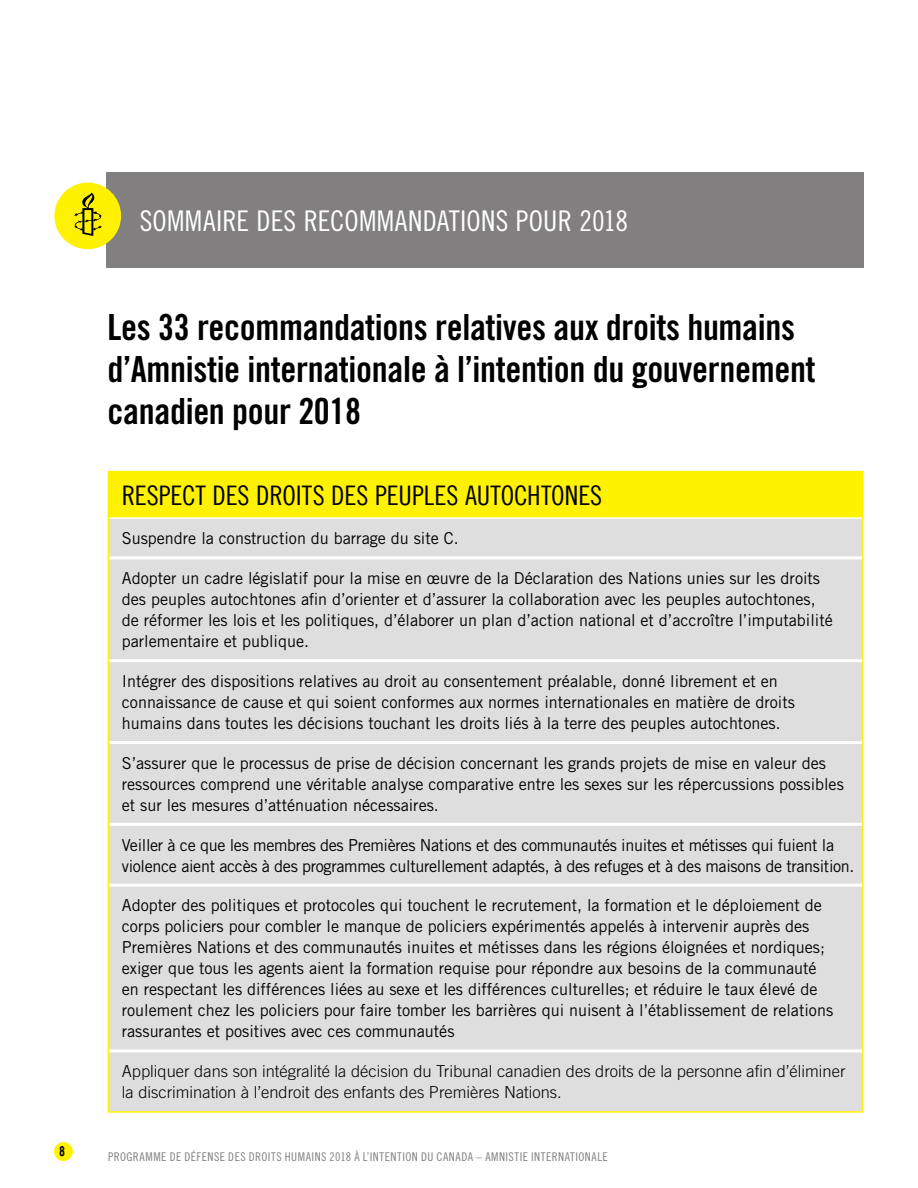
<style>
.page{position:relative;width:918px;height:1188px;background:#fff}
.page>*{position:absolute;margin:0;border:0;box-sizing:border-box;transform-origin:0 0}
.t1{font:36px/42px "Trade Gothic Bold Cond Twenty";letter-spacing:-.01em;color:#000}
.t2{font:28.5px "Trade Gothic Cond Eighteen";letter-spacing:.005em;color:#fff}
.t3{font:27px "Amnesty Trade Gothic Cn 18";letter-spacing:-.005em;color:#000}
.t4{font:16.5px/21px "Trade Gothic";color:#000}
.t5{font:16.5px/21px "Trade Gothic";letter-spacing:-.02em;color:#000}
.t6{font:300 16.5px/21px "Trade Gothic";color:#000}
.t7{font:13.5px "Amnesty Trade Gothic Bd Cn 20";color:#000}
.t8{font:12px "Trade Gothic Cond Eighteen";letter-spacing:.04em;color:#817f80}
</style>
<div class="page">
<div style="left:54px;top:1142px;width:19px;height:19px;background:#fff200;border-radius:50%"></div>
<div style="left:106px;top:172px;width:758px;height:96px;background:#817f80"></div>
<div style="left:54px;top:183px;width:67px;height:66px;background:#fff200;border-radius:50%"></div>
<svg style="left:74px;top:192px;width:28px;height:44px"></svg>
<div style="left:108px;top:472px;width:755px;height:46px;background:#fff200"></div>
<div style="left:109px;top:519px;width:753px;height:592px;background:#dfdede"></div>
<hr style="left:862px;top:472px;width:2px;height:46px;background:#fff200">
<hr style="left:108px;top:518px;width:1px;height:40px;background:#fff200">
<hr style="left:862px;top:518px;width:2px;height:40px;background:#fff200">
<hr style="left:108px;top:558px;width:1px;height:103px;background:#fff200">
<hr style="left:862px;top:558px;width:2px;height:103px;background:#fff200">
<hr style="left:108px;top:661px;width:1px;height:82px;background:#fff200">
<hr style="left:862px;top:661px;width:2px;height:82px;background:#fff200">
<hr style="left:108px;top:743px;width:1px;height:81px;background:#fff200">
<hr style="left:862px;top:743px;width:2px;height:81px;background:#fff200">
<hr style="left:108px;top:824px;width:1px;height:61px;background:#fff200">
<hr style="left:862px;top:824px;width:2px;height:61px;background:#fff200">
<hr style="left:108px;top:885px;width:1px;height:166px;background:#fff200">
<hr style="left:862px;top:885px;width:2px;height:166px;background:#fff200">
<hr style="left:108px;top:1051px;width:1px;height:60px;background:#fff200">
<hr style="left:862px;top:1051px;width:2px;height:60px;background:#fff200">
<hr style="left:108px;top:1111px;width:756px;height:2px;background:#fff200">
<hr style="left:109px;top:556px;width:753px;height:3px;background:#fff">
<hr style="left:109px;top:659px;width:753px;height:3px;background:#fff">
<hr style="left:109px;top:741px;width:753px;height:3px;background:#fff">
<hr style="left:109px;top:823px;width:753px;height:3px;background:#fff">
<hr style="left:109px;top:884px;width:753px;height:3px;background:#fff">
<hr style="left:109px;top:1049px;width:753px;height:3px;background:#fff">
<hr style="left:108px;top:471px;width:756px;height:1px;background:#fff200">
<hr style="left:109px;top:517px;width:753px;height:2px;background:#fff">
<h2 class="t2" style="left:140px;top:204px;width:490px">SOMMAIRE DES RECOMMANDATIONS POUR 2018</h2>
<h1 class="t1" style="left:108px;top:305px;width:710px">Les 33 recommandations relatives aux droits humains d’Amnistie internationale à l’intention du gouvernement canadien pour 2018</h1>
<h3 class="t3" style="left:122px;top:479px;width:482px">RESPECT DES DROITS DES PEUPLES AUTOCHTONES</h3>
<p class="t4" style="left:122px;top:528px;width:338px">Suspendre la construction du barrage du site C.</p>
<p class="t4" style="left:122px;top:568px;width:712px">Adopter un cadre législatif pour la mise en œuvre de la Déclaration des Nations unies sur les droits des peuples autochtones afin d’orienter et d’assurer la collaboration avec les peuples autochtones, de réformer les lois et les politiques, d’élaborer un plan d’action national et d’accroître l’imputabilité parlementaire et publique.</p>
<p class="t4" style="left:122px;top:670px;width:675px">Intégrer des dispositions relatives au droit au consentement préalable, donné librement et en connaissance de cause et qui soient conformes aux normes internationales en matière de droits humains dans toutes les décisions touchant les droits liés à la terre des peuples autochtones.</p>
<p class="t4" style="left:122px;top:752px;width:724px">S’assurer que le processus de prise de décision concernant les grands projets de mise en valeur des ressources comprend une véritable analyse comparative entre les sexes sur les répercussions possibles et sur les mesures d’atténuation nécessaires.</p>
<p class="t5" style="left:122px;top:834px;width:734px">Veiller à ce que les membres des Premières Nations et des communautés inuites et métisses qui fuient la violence aient accès à des programmes culturellement adaptés, à des refuges et à des maisons de transition.</p>
<p class="t4" style="left:122px;top:895px;width:713px">Adopter des politiques et protocoles qui touchent le recrutement, la formation et le déploiement de corps policiers pour combler le manque de policiers expérimentés appelés à intervenir auprès des Premières Nations et des communautés inuites et métisses dans les régions éloignées et nordiques; exiger que tous les agents aient la formation requise pour répondre aux besoins de la communauté en respectant les différences liées au sexe et les différences culturelles; et réduire le taux élevé de roulement chez les policiers pour faire tomber les barrières qui nuisent à l’établissement de relations rassurantes et positives avec ces communautés</p>
<p class="t6" style="left:122px;top:1061px;width:725px">Appliquer dans son intégralité la décision du Tribunal canadien des droits de la personne afin d’éliminer la discrimination à l’endroit des enfants des Premières Nations.</p>
<p class="t7" style="left:59px;top:1143px;width:7px">8</p>
<p class="t8" style="left:108px;top:1150px;width:501px">PROGRAMME DE DÉFENSE DES DROITS HUMAINS 2018 À L’INTENTION DU CANADA – AMNISTIE INTERNATIONALE</p>
</div>
